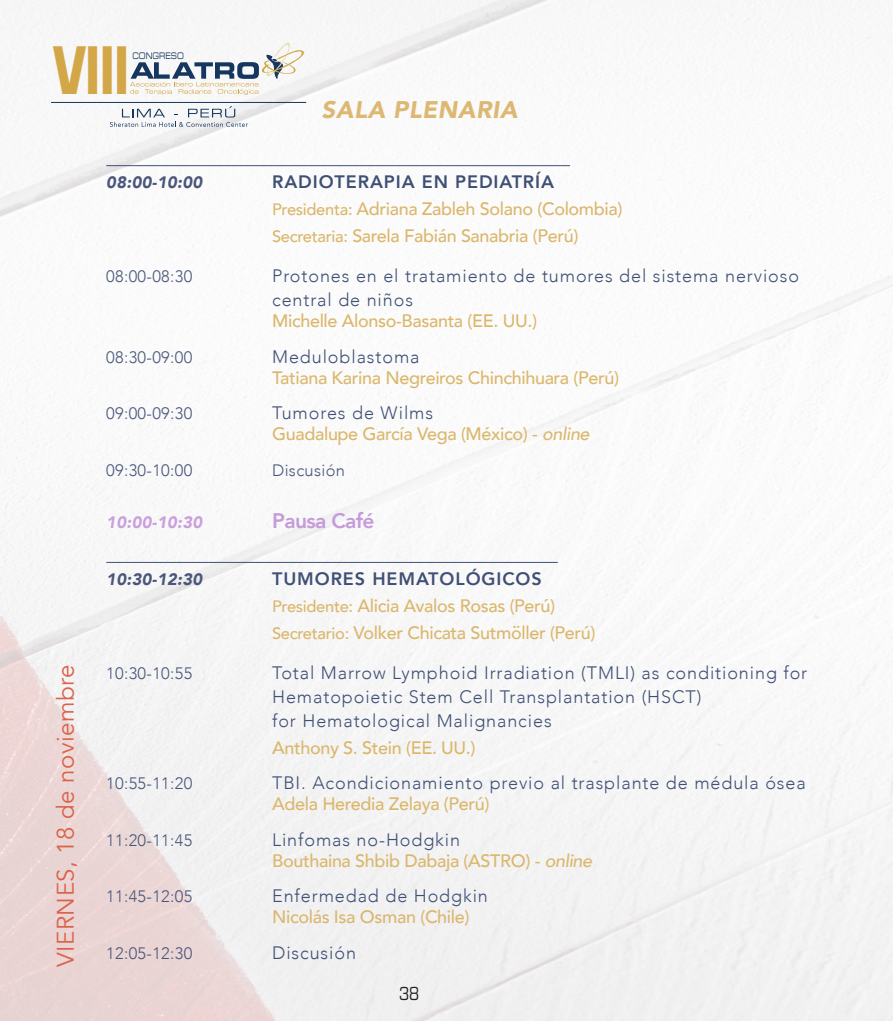
<style>
.page{position:relative;width:893px;height:1021px;background:#fff}
.page>*{position:absolute;margin:0;border:0;box-sizing:border-box;transform-origin:0 0}
.t1{font:700 63.6px "Eurostile LT Std";color:#d3a647;scale:.7 1}
.t2{font:24px "Avenir";letter-spacing:.02em;color:#db634b}
.t3{font:italic 900 24px "Avenir";letter-spacing:.02em;color:#dcb873}
.t4{font:800 21px "Avenir";letter-spacing:-.03em;color:#c59bda}
.t5{font:500 18px/27px "Avenir";letter-spacing:-.02em;color:#dbb76c}
.t6{font:300 18px/24px "Avenir";letter-spacing:.05em;color:#3f5075}
.t7{font:condensed 18px "Eurostile LT Std";color:#231f20}
.t8{font:300 16.5px "Avenir";letter-spacing:.02em;color:#4a577a}
.t9{font:italic 900 16.5px "Avenir";letter-spacing:.02em;color:#4a577a}
.t10{font:italic 900 16.5px "Avenir";letter-spacing:.02em;color:#c9a0dc}
.t11{font:9px "Eurostile LT Std Ex 2";color:#13375f;scale:.7 1}
.s1{font-weight:800;color:#3f5075}
.s2{font-size:16.5px}
.s3{font-weight:300;color:#3f5075}
.s4{font-style:italic}
.s5{font-weight:500;color:#dbb76c}
</style>
<div class="page">
<svg style="left:110px;top:106px;width:138px;height:21px"></svg>
<svg style="left:130px;top:39px;width:180px;height:56px"></svg>
<hr style="left:51px;top:102px;width:255px;height:1px;background:#13375f">
<hr style="left:106px;top:165px;width:464px;height:1px;background:#3f5075">
<hr style="left:106px;top:562px;width:452px;height:1px;background:#3f5075">
<h1 class="t1" style="left:54px;top:31px;width:109px">VIII</h1>
<p class="t11" style="left:132px;top:50px;width:75px">CONGRESO</p>
<p class="t3" style="left:322px;top:89px;width:198px">SALA PLENARIA</p>
<p class="t9" style="left:106px;top:169px;width:98px">08:00-10:00</p>
<p class="t5" style="left:272px;top:167px;width:352px"><span class="s1">RADIOTERAPIA EN PEDIATRÍA<br></span><span class="s2">Presidenta:</span> Adriana Zableh Solano (Colombia)<br><span class="s2">Secretaria:</span> Sarela Fabián Sanabria (Perú)</p>
<p class="t8" style="left:106px;top:266px;width:88px">08:00-08:30</p>
<p class="t6" style="left:272px;top:264px;width:528px">Protones en el tratamiento de tumores del sistema nervioso central de niños</p>
<p class="t5" style="left:272px;top:306px;width:266px">Michelle Alonso-Basanta (EE. UU.)</p>
<p class="t8" style="left:106px;top:347px;width:88px">08:30-09:00</p>
<p class="t5" style="left:272px;top:345px;width:348px;line-height:21px"><span class="s3">Meduloblastoma<br></span>Tatiana Karina Negreiros Chinchihuara (Perú)</p>
<p class="t8" style="left:106px;top:403px;width:88px">09:00-09:30</p>
<p class="t5" style="left:272px;top:401px;width:319px;line-height:21px"><span class="s3">Tumores de Wilms<br></span>Guadalupe García Vega (México) - <span class="s4">online</span></p>
<p class="t8" style="left:106px;top:460px;width:88px">09:30-10:00</p>
<p class="t8" style="left:272px;top:460px;width:74px">Discusión</p>
<p class="t2" style="left:51px;top:966px;width:304px;rotate:-90deg">VIERNES, 18 de noviembre</p>
<p class="t10" style="left:106px;top:508px;width:98px">10:00-10:30</p>
<p class="t4" style="left:272px;top:504px;width:104px">Pausa Café</p>
<p class="t9" style="left:106px;top:565px;width:98px">10:30-12:30</p>
<p class="t5" style="left:272px;top:564px;width:325px"><span class="s1">TUMORES HEMATOLÓGICOS<br></span><span class="s2">Presidente:</span> Alicia Avalos Rosas (Perú)<br><span class="s2">Secretario:</span> Volker Chicata Sutmöller (Perú)</p>
<p class="t8" style="left:106px;top:663px;width:88px">10:30-10:55</p>
<p class="t6" style="left:272px;top:660px;width:537px">Total Marrow Lymphoid Irradiation (TMLI) as conditioning for<br>Hematopoietic Stem Cell Transplantation (HSCT)<br>for Hematological Malignancies</p>
<p class="t5" style="left:272px;top:733px;width:205px">Anthony S. Stein (EE. UU.)</p>
<p class="t8" style="left:106px;top:773px;width:88px">10:55-11:20</p>
<p class="t6" style="left:272px;top:772px;width:535px;line-height:21px">TBI. Acondicionamiento previo al trasplante de médula ósea<br><span class="s5">Adela Heredia Zelaya (Perú)</span></p>
<p class="t8" style="left:106px;top:830px;width:88px">11:20-11:45</p>
<p class="t5" style="left:272px;top:828px;width:322px;line-height:21px"><span class="s3">Linfomas no-Hodgkin<br></span>Bouthaina Shbib Dabaja (ASTRO) - <span class="s4">online</span></p>
<p class="t8" style="left:106px;top:886px;width:88px">11:45-12:05</p>
<p class="t5" style="left:272px;top:884px;width:217px;line-height:21px"><span class="s3">Enfermedad de Hodgkin<br></span>Nicolás Isa Osman (Chile)</p>
<p class="t8" style="left:106px;top:943px;width:88px">12:05-12:30</p>
<p class="t6" style="left:272px;top:940px;width:85px">Discusión</p>
<p class="t7" style="left:399px;top:983px;width:22px">38</p>
</div>
